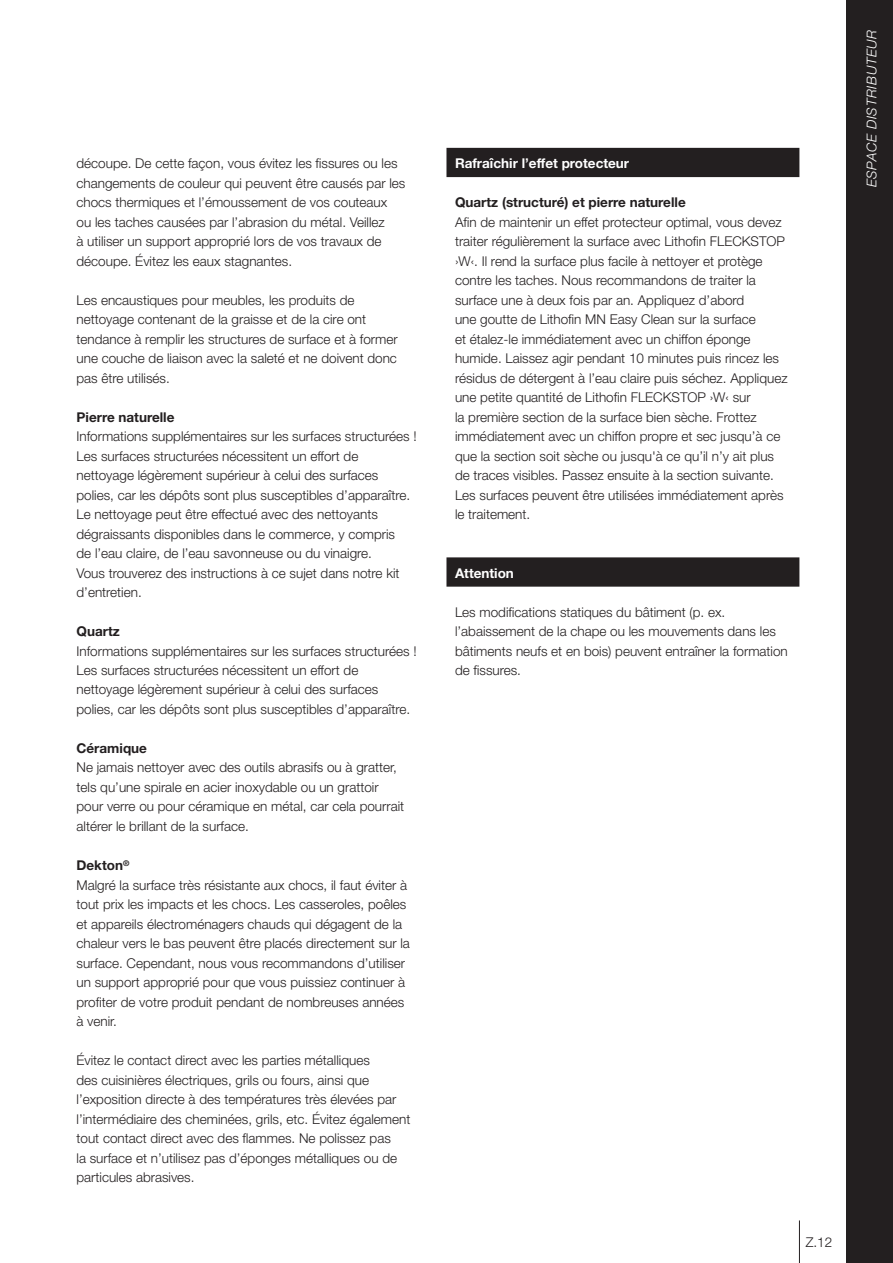
<style>
.page{position:relative;width:893px;height:1263px;background:#fff}
.page>*{position:absolute;margin:0;border:0;box-sizing:border-box;transform-origin:0 0}
.t1{font:300 13.5px/19.5px "Helvetica Neue LT Pro";color:#231f20}
.t2{font:700 13.5px "Helvetica Neue LT Pro";color:#231f20}
.t3{font:700 13.5px "Helvetica Neue LT Pro";color:#fff}
.t4{font:italic 300 13.5px "Helvetica Neue LT Pro";letter-spacing:.05em;color:#fff}
.s1{font-weight:700}
</style>
<div class="page">
<div style="left:846px;top:0;width:47px;height:1263px;background:#231f20"></div>
<div style="left:446px;top:148px;width:353px;height:29px;background:#231f20"></div>
<div style="left:446px;top:557px;width:353px;height:30px;background:#231f20"></div>
<hr style="left:799px;top:1220px;width:1px;height:43px;background:#231f20">
<p class="t1" style="left:77px;top:153px;width:330px">découpe. De cette façon, vous évitez les fissures ou les changements de couleur qui peuvent être causés par les chocs thermiques et l’émoussement de vos couteaux ou les taches causées par l’abrasion du métal. Veillez<br>à utiliser un support approprié lors de vos travaux de découpe. Évitez les eaux stagnantes.</p>
<p class="t1" style="left:77px;top:290px;width:323px">Les encaustiques pour meubles, les produits de nettoyage contenant de la graisse et de la cire ont tendance à remplir les structures de surface et à former une couche de liaison avec la saleté et ne doivent donc pas être utilisés.</p>
<p class="t2" style="left:77px;top:408px;width:99px">Pierre naturelle</p>
<p class="t1" style="left:77px;top:426px;width:342px">Informations supplémentaires sur les surfaces structurées !<br>Les surfaces structurées nécessitent un effort de nettoyage légèrement supérieur à celui des surfaces polies, car les dépôts sont plus susceptibles d’apparaître.<br>Le nettoyage peut être effectué avec des nettoyants dégraissants disponibles dans le commerce, y compris<br>de l’eau claire, de l’eau savonneuse ou du vinaigre.<br>Vous trouverez des instructions à ce sujet dans notre kit d’entretien.</p>
<p class="t2" style="left:77px;top:623px;width:45px">Quartz</p>
<p class="t1" style="left:77px;top:641px;width:342px">Informations supplémentaires sur les surfaces structurées !<br>Les surfaces structurées nécessitent un effort de nettoyage légèrement supérieur à celui des surfaces polies, car les dépôts sont plus susceptibles d’apparaître.</p>
<p class="t2" style="left:77px;top:740px;width:72px">Céramique</p>
<p class="t1" style="left:77px;top:758px;width:329px">Ne jamais nettoyer avec des outils abrasifs ou à gratter, tels qu’une spirale en acier inoxydable ou un grattoir pour verre ou pour céramique en métal, car cela pourrait altérer le brillant de la surface.</p>
<p class="t1" style="left:77px;top:855px;width:335px"><span class="s1">Dekton</span><sup>®<br></sup>Malgré la surface très résistante aux chocs, il faut éviter à tout prix les impacts et les chocs. Les casseroles, poêles et appareils électroménagers chauds qui dégagent de la chaleur vers le bas peuvent être placés directement sur la surface. Cependant, nous vous recommandons d’utiliser un support approprié pour que vous puissiez continuer à profiter de votre produit pendant de nombreuses années à venir.</p>
<p class="t1" style="left:77px;top:1050px;width:335px">Évitez le contact direct avec les parties métalliques<br>des cuisinières électriques, grils ou fours, ainsi que l’exposition directe à des températures très élevées par l’intermédiaire des cheminées, grils, etc. Évitez également tout contact direct avec des flammes. Ne polissez pas<br>la surface et n’utilisez pas d’éponges métalliques ou de particules abrasives.</p>
<p class="t3" style="left:455px;top:155px;width:176px">Rafraîchir l’effet protecteur</p>
<p class="t2" style="left:455px;top:194px;width:232px">Quartz (structuré) et pierre naturelle</p>
<p class="t1" style="left:455px;top:212px;width:334px">Afin de maintenir un effet protecteur optimal, vous devez traiter régulièrement la surface avec Lithofin FLECKSTOP ›W‹. Il rend la surface plus facile à nettoyer et protège contre les taches. Nous recommandons de traiter la surface une à deux fois par an. Appliquez d’abord<br>une goutte de Lithofin MN Easy Clean sur la surface<br>et étalez-le immédiatement avec un chiffon éponge humide. Laissez agir pendant 10 minutes puis rincez les résidus de détergent à l’eau claire puis séchez. Appliquez une petite quantité de Lithofin FLECKSTOP ›W‹ sur<br>la première section de la surface bien sèche. Frottez immédiatement avec un chiffon propre et sec jusqu’à ce que la section soit sèche ou jusqu'à ce qu’il n’y ait plus de traces visibles. Passez ensuite à la section suivante.<br>Les surfaces peuvent être utilisées immédiatement après le traitement.</p>
<p class="t3" style="left:455px;top:564px;width:60px">Attention</p>
<p class="t1" style="left:455px;top:602px;width:334px">Les modifications statiques du bâtiment (p. ex. l’abaissement de la chape ou les mouvements dans les bâtiments neufs et en bois) peuvent entraîner la formation de fissures.</p>
<p class="t4" style="left:864px;top:187px;width:159px;rotate:-90deg">ESPACE DISTRIBUTEUR</p>
<p class="t1" style="left:806px;top:1232px;width:28px">Z.12</p>
</div>
